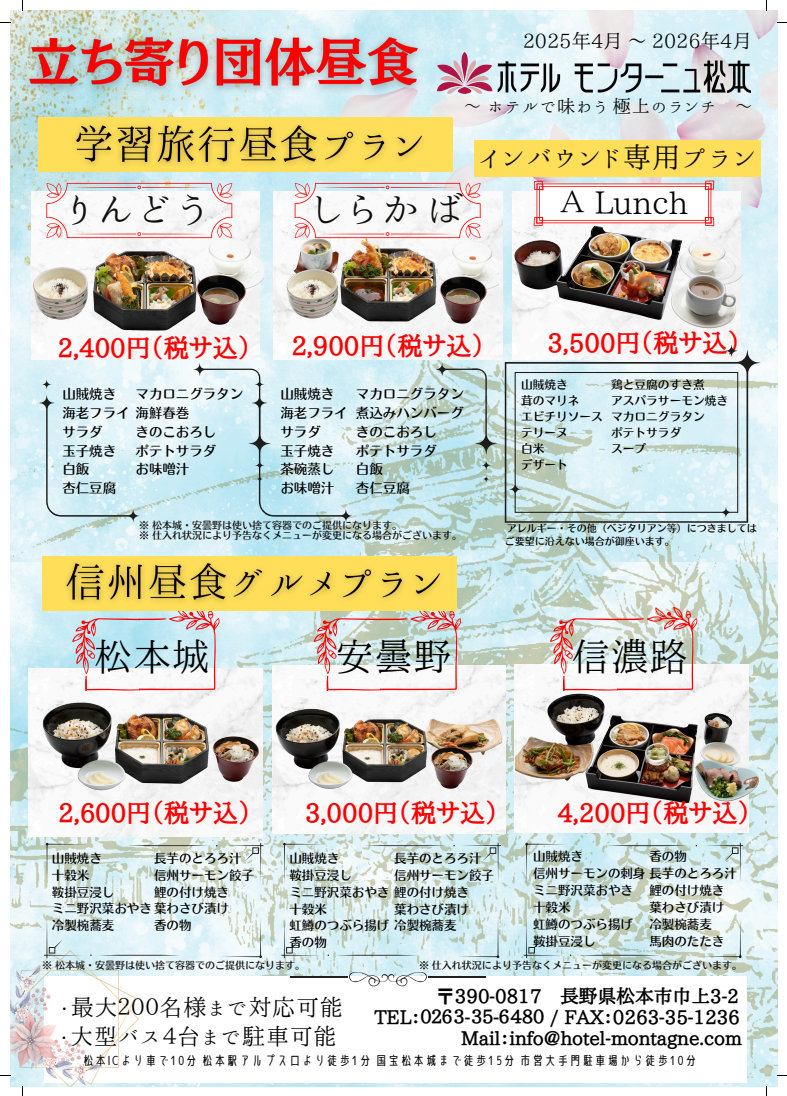
<style>
.page{position:relative;width:787px;height:1096px;background:#fff}
.page>*{position:absolute;margin:0;border:0;box-sizing:border-box;transform-origin:0 0}
.t1{font:45.12px "Honoka Mincho";color:#100f0d}
.t2{font:38.88px "Honoka Mincho";color:#000}
.t3{font:31.25px "Honoka Mincho";color:#000}
.t4{font:29.25px "Honoka Mincho";color:#000}
.t5{font:700 25.12px "Aozora Mincho";color:#fd0000}
.t6{font:23.75px "Honoka Mincho";color:#000}
.t7{font:19.62px "Aozora Mincho";color:#000}
.t8{font:700 18.75px "Aozora Mincho";color:#000}
.t9{font:18.75px "Honoka Mincho";color:#000}
.t10{font:13.5px "Motoya Ma Aporo Std W4";color:#000}
.t11{font:12.5px "Motoya Ma Aporo Std W4";color:#000}
.t12{font:12.5px "Senobi Gothic Regular";color:#000}
.t13{font:11.75px "Motoya Ma Aporo Std W4";color:#000}
.t14{font:10px "Motoya Ma Aporo Std W4";color:#100f0d}
.t15{font:10px "Motoya Ma Aporo Std W4";color:#000}
</style>
<div class="page">
<img style="left:10px;top:10px;width:767px;height:276px">
<img style="left:10px;top:10px;width:325px;height:255px">
<img style="left:334px;top:102px;width:84px;height:13px">
<img style="left:585px;top:10px;width:51px;height:45px">
<img style="left:430px;top:94px;width:83px;height:34px">
<img style="left:442px;top:163px;width:68px;height:42px">
<img style="left:726px;top:156px;width:36px;height:52px">
<img style="left:618px;top:100px;width:52px;height:80px">
<img style="left:743px;top:10px;width:34px;height:30px">
<img style="left:677px;top:97px;width:91px;height:59px">
<img style="left:533px;top:122px;width:43px;height:61px">
<img style="left:758px;top:71px;width:19px;height:45px">
<img style="left:690px;top:45px;width:44px;height:60px">
<img style="left:10px;top:286px;width:767px;height:800px">
<img style="left:34px;top:194px;width:229px;height:174px">
<img style="left:274px;top:191px;width:228px;height:168px">
<img style="left:514px;top:187px;width:228px;height:162px">
<svg style="left:534px;top:180px;width:180px;height:46px"></svg>
<img style="left:281px;top:190px;width:217px;height:173px">
<svg style="left:46px;top:183px;width:186px;height:55px"></svg>
<svg style="left:42px;top:379px;width:10px;height:10px"></svg>
<svg style="left:39px;top:395px;width:101px;height:127px;background:#d3eaf0"></svg>
<svg style="left:193px;top:362px;width:160px;height:160px;background:#cce7ee"></svg>
<svg style="left:435px;top:362px;width:63px;height:120px;background:#b8d3d0"></svg>
<svg style="left:505px;top:349px;width:256px;height:173px"></svg>
<svg style="left:725px;top:344px;width:13px;height:13px"></svg>
<svg style="left:509px;top:372px;width:229px;height:146px;background:#d0e5e7"></svg>
<img style="left:437px;top:52px;width:61px;height:41px">
<img style="left:515px;top:663px;width:244px;height:170px">
<img style="left:28px;top:668px;width:235px;height:168px">
<img style="left:33px;top:661px;width:225px;height:170px">
<img style="left:273px;top:665px;width:233px;height:170px">
<svg style="left:46px;top:842px;width:41px;height:42px;background:#d1ded6"></svg>
<svg style="left:138px;top:954px;width:43px;height:1px"></svg>
<svg style="left:44px;top:918px;width:40px;height:32px"></svg>
<svg style="left:221px;top:916px;width:41px;height:42px"></svg>
<svg style="left:127px;top:844px;width:82px;height:2px"></svg>
<svg style="left:224px;top:842px;width:40px;height:40px"></svg>
<svg style="left:73px;top:612px;width:147px;height:91px"></svg>
<svg style="left:550px;top:606px;width:148px;height:97px"></svg>
<svg style="left:314px;top:606px;width:147px;height:97px"></svg>
<div style="left:44px;top:975px;width:703px;height:107px;background:#fff"></div>
<hr style="left:428px;top:976px;width:57px;height:1px;background:#231f20">
<hr style="left:290px;top:976px;width:57px;height:1px;background:#231f20">
<svg style="left:349px;top:970px;width:78px;height:16px"></svg>
<svg style="left:283px;top:842px;width:41px;height:42px;background:#d2e3e2"></svg>
<svg style="left:336px;top:954px;width:82px;height:1px"></svg>
<svg style="left:281px;top:918px;width:40px;height:40px"></svg>
<svg style="left:458px;top:916px;width:41px;height:42px;background:#cfe5e8"></svg>
<svg style="left:364px;top:844px;width:83px;height:2px"></svg>
<svg style="left:461px;top:842px;width:40px;height:40px;background:#c6dddd"></svg>
<svg style="left:525px;top:842px;width:41px;height:42px;background:#cee1e0"></svg>
<svg style="left:578px;top:954px;width:82px;height:1px"></svg>
<svg style="left:524px;top:918px;width:40px;height:40px;background:#c8e0e4"></svg>
<svg style="left:700px;top:916px;width:41px;height:42px"></svg>
<svg style="left:607px;top:844px;width:82px;height:2px"></svg>
<svg style="left:703px;top:842px;width:40px;height:40px;background:#cce0e0"></svg>
<img style="left:10px;top:950px;width:128px;height:136px">
<img style="left:494px;top:55px;width:256px;height:41px">
<svg style="left:295px;top:183px;width:185px;height:55px"></svg>
<div style="left:42px;top:556px;width:414px;height:54px;background:#ffde59"></div>
<img style="left:54px;top:553px;width:397px;height:59px">
<div style="left:39px;top:118px;width:414px;height:54px;background:#ffde59"></div>
<img style="left:65px;top:115px;width:368px;height:60px">
<div style="left:474px;top:140px;width:287px;height:37px;background:#ffde59"></div>
<img style="left:16px;top:25px;width:416px;height:77px">
<p class="t7" style="left:523px;top:30px;width:231px">2025年4月～ 2026年4月</p>
<p class="t9" style="left:464px;top:96px;width:290px">～ホテルで味わう極上のランチ ～</p>
<p class="t1" style="left:65px;top:184px;width:145px">りんどう</p>
<p class="t4" style="left:477px;top:142px;width:282px">インバウンド専用プラン</p>
<p class="t1" style="left:310px;top:184px;width:158px">しらかば</p>
<p class="t3" style="left:560px;top:187px;width:130px">Ａ Lunch</p>
<p class="t5" style="left:58px;top:335px;width:195px">2,400円（税サ込）</p>
<h2 class="t5" style="left:547px;top:330px;width:194px">3,500円（税サ込）</h2>
<p class="t5" style="left:291px;top:332px;width:195px">2,900円（税サ込）</p>
<p class="t10" style="left:136px;top:387px;width:109px">マカロニグラタン</p>
<p class="t10" style="left:62px;top:406px;width:128px">海老フライ海鮮春巻</p>
<p class="t10" style="left:136px;top:425px;width:82px">きのこおろし</p>
<p class="t10" style="left:136px;top:443px;width:82px">ポテトサラダ</p>
<p class="t10" style="left:136px;top:462px;width:55px">お味噌汁</p>
<p class="t10" style="left:62px;top:387px;width:55px">山賊焼き</p>
<h5 class="t10" style="left:62px;top:425px;width:42px">サラダ</h5>
<p class="t10" style="left:62px;top:443px;width:55px">玉子焼き</p>
<p class="t10" style="left:62px;top:462px;width:28px">白飯</p>
<p class="t10" style="left:62px;top:481px;width:55px">杏仁豆腐</p>
<p class="t10" style="left:280px;top:387px;width:55px">山賊焼き</p>
<p class="t10" style="left:280px;top:406px;width:69px">海老フライ</p>
<p class="t10" style="left:280px;top:425px;width:42px">サラダ</p>
<p class="t10" style="left:280px;top:443px;width:55px">玉子焼き</p>
<p class="t10" style="left:280px;top:462px;width:55px">茶碗蒸し</p>
<p class="t10" style="left:280px;top:481px;width:55px">お味噌汁</p>
<p class="t10" style="left:356px;top:387px;width:109px">マカロニグラタン</p>
<p class="t10" style="left:356px;top:406px;width:109px">煮込みハンバーグ</p>
<p class="t10" style="left:356px;top:425px;width:82px">きのこおろし</p>
<p class="t10" style="left:356px;top:443px;width:82px">ポテトサラダ</p>
<p class="t10" style="left:356px;top:462px;width:28px">白飯</p>
<p class="t10" style="left:356px;top:481px;width:55px">杏仁豆腐</p>
<p class="t14" style="left:139px;top:520px;width:264px">※ 松本城・安曇野は使い捨て容器でのご提供になります。</p>
<p class="t14" style="left:139px;top:530px;width:324px">※ 仕入れ状況により予告なくメニューが変更になる場合がございます。</p>
<p class="t13" style="left:521px;top:379px;width:48px">山賊焼き</p>
<h3 class="t13" style="left:521px;top:395px;width:60px">茸のマリネ</h3>
<p class="t13" style="left:521px;top:411px;width:83px">エビチリソース</p>
<p class="t13" style="left:521px;top:427px;width:48px">テリーヌ</p>
<p class="t13" style="left:521px;top:442px;width:24px">白米</p>
<p class="t13" style="left:521px;top:458px;width:48px">デザート</p>
<h3 class="t13" style="left:611px;top:379px;width:95px">鶏と豆腐のすき煮</h3>
<p class="t13" style="left:611px;top:395px;width:118px">アスパラサーモン焼き</p>
<p class="t13" style="left:611px;top:411px;width:95px">マカロニグラタン</p>
<h3 class="t13" style="left:611px;top:427px;width:72px">ポテトサラダ</h3>
<p class="t13" style="left:611px;top:442px;width:37px">スープ</p>
<p class="t15" style="left:507px;top:522px;width:252px">アレルギー・その他（ベジタリアン等）につきましては</p>
<p class="t15" style="left:505px;top:536px;width:172px">ご要望に沿えない場合が御座います。</p>
<p class="t2" style="left:94px;top:636px;width:118px">松本城</p>
<p class="t2" style="left:335px;top:636px;width:118px">安曇野</p>
<p class="t2" style="left:572px;top:636px;width:118px">信濃路</p>
<p class="t5" style="left:58px;top:799px;width:194px">2,600円（税サ込）</p>
<p class="t5" style="left:305px;top:799px;width:194px">3,000円（税サ込）</p>
<p class="t5" style="left:557px;top:799px;width:194px">4,200円（税サ込）</p>
<h4 class="t11" style="left:154px;top:851px;width:89px">長芋のとろろ汁</h4>
<p class="t11" style="left:154px;top:868px;width:101px">信州サーモン餃子</p>
<p class="t11" style="left:154px;top:885px;width:76px">鯉の付け焼き</p>
<p class="t11" style="left:154px;top:919px;width:39px">香の物</p>
<h4 class="t11" style="left:52px;top:851px;width:51px">山賊焼き</h4>
<h2 class="t11" style="left:52px;top:868px;width:38px">十穀米</h2>
<p class="t11" style="left:52px;top:885px;width:64px">鞍掛豆浸し</p>
<p class="t11" style="left:52px;top:902px;width:179px">ミニ野沢菜おやき葉わさび漬け</p>
<p class="t11" style="left:52px;top:919px;width:63px">冷製椀蕎麦</p>
<p class="t11" style="left:394px;top:851px;width:89px">長芋のとろろ汁</p>
<p class="t11" style="left:394px;top:868px;width:101px">信州サーモン餃子</p>
<p class="t11" style="left:394px;top:902px;width:76px">葉わさび漬け</p>
<p class="t11" style="left:289px;top:851px;width:51px">山賊焼き</p>
<p class="t11" style="left:289px;top:868px;width:64px">鞍掛豆浸し</p>
<p class="t11" style="left:289px;top:885px;width:181px">ミニ野沢菜おやき鯉の付け焼き</p>
<p class="t11" style="left:289px;top:902px;width:38px">十穀米</p>
<p class="t11" style="left:289px;top:919px;width:168px">虹鱒のつぶら揚げ冷製椀蕎麦</p>
<p class="t11" style="left:289px;top:936px;width:39px">香の物</p>
<p class="t11" style="left:649px;top:850px;width:39px">香の物</p>
<p class="t11" style="left:649px;top:883px;width:76px">鯉の付け焼き</p>
<p class="t11" style="left:649px;top:900px;width:76px">葉わさび漬け</p>
<p class="t11" style="left:649px;top:917px;width:63px">冷製椀蕎麦</p>
<p class="t11" style="left:649px;top:934px;width:76px">馬肉のたたき</p>
<p class="t11" style="left:533px;top:850px;width:51px">山賊焼き</p>
<p class="t11" style="left:533px;top:867px;width:205px">信州サーモンの刺身長芋のとろろ汁</p>
<p class="t11" style="left:533px;top:883px;width:101px">ミニ野沢菜おやき</p>
<p class="t11" style="left:533px;top:900px;width:38px">十穀米</p>
<p class="t11" style="left:533px;top:917px;width:101px">虹鱒のつぶら揚げ</p>
<p class="t11" style="left:533px;top:934px;width:64px">鞍掛豆浸し</p>
<p class="t14" style="left:42px;top:959px;width:264px">※ 松本城・安曇野は使い捨て容器でのご提供になります。</p>
<p class="t14" style="left:419px;top:959px;width:324px">※ 仕入れ状況により予告なくメニューが変更になる場合がございます。</p>
<h5 class="t8" style="left:436px;top:986px;width:304px">〒390-0817 長野県松本市巾上3-2</h5>
<h5 class="t8" style="left:375px;top:1007px;width:366px">TEL：０２６３-３５-６４８０ / FAX：0263-35-1236</h5>
<h5 class="t8" style="left:461px;top:1027px;width:282px">Mail：info@hotel-montagne.com</h5>
<h5 class="t6" style="left:59px;top:995px;width:286px">・最大２００名様まで対応可能</h5>
<h5 class="t6" style="left:58px;top:1024px;width:280px">・大型バス４台まで駐車可能</h5>
<p class="t12" style="left:82px;top:1051px;width:617px">松本ICより車で10分松本駅アルプス口より徒歩1分国宝松本城まで徒歩15分市営大手門駐車場から徒歩10分</p>
</div>
